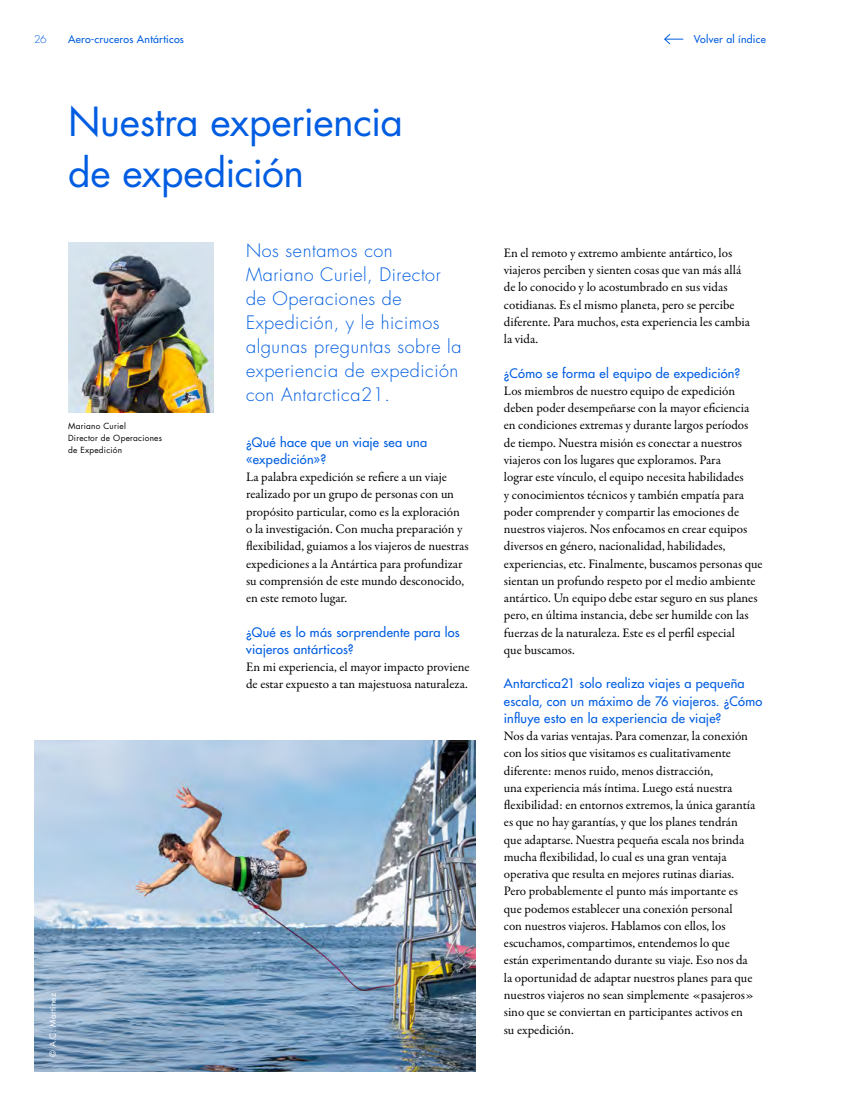
<style>
.page{position:relative;width:851px;height:1106px;background:#fff}
.page>*{position:absolute;margin:0;border:0;box-sizing:border-box;transform-origin:0 0}
.t1{font:39px/51px "Futura Std";letter-spacing:-.01em;color:#005de1}
.t2{font:300 18px/24px "Futura Std";letter-spacing:.03em;color:#005de1}
.t3{font:13.05px/17.2px "Garamond Premr Pro";color:#000}
.t4{font:500 12.75px/17.2px "Futura Std";letter-spacing:.02em;color:#005de1}
.t5{font:500 10.5px "Futura Std";letter-spacing:.025em;color:#005de1}
.t6{font:300 10.5px "Futura Std";color:#005de1}
.t7{font:8.25px/12px "Futura Std";letter-spacing:.03em;color:#000}
.t8{font:8.25px "Futura Std";letter-spacing:.03em;color:#fff}
</style>
<div class="page">
<img style="left:34px;top:740px;width:441px;height:331px">
<img style="left:68px;top:242px;width:145px;height:170px">
<svg style="left:664px;top:34px;width:19px;height:11px"></svg>
<p class="t6" style="left:34px;top:32px;width:14px">26</p>
<p class="t5" style="left:68px;top:32px;width:117px">Aero-cruceros Antárticos</p>
<h1 class="t1" style="left:68px;top:97px;width:336px">Nuestra experiencia de expedición</h1>
<p class="t7" style="left:68px;top:420px;width:96px">Mariano Curiel<br>Director de Operaciones de Expedición</p>
<h2 class="t2" style="left:246px;top:239px;width:217px">Nos sentamos con<br>Mariano Curiel, Director de Operaciones de<br>Expedición, y le hicimos algunas preguntas sobre la experiencia de expedición con Antarctica21.</h2>
<p class="t4" style="left:246px;top:433px;width:183px">¿Qué hace que un viaje sea una «expedición»?</p>
<p class="t3" style="left:246px;top:469px;width:224px">La palabra expedición se refiere a un viaje realizado por un grupo de personas con un propósito particular, como es la exploración o la investigación. Con mucha preparación y flexibilidad, guiamos a los viajeros de nuestras expediciones a la Antártica para profundizar su comprensión de este mundo desconocido, en este remoto lugar.</p>
<p class="t4" style="left:246px;top:623px;width:215px">¿Qué es lo más sorprendente para los viajeros antárticos?</p>
<p class="t3" style="left:246px;top:658px;width:225px">En mi experiencia, el mayor impacto proviene de estar expuesto a tan majestuosa naturaleza.</p>
<p class="t8" style="left:48px;top:1056px;width:66px;rotate:-90deg">© A.C. Martínez</p>
<p class="t5" style="left:693px;top:32px;width:73px">Volver al índice</p>
<p class="t3" style="left:504px;top:244px;width:247px">En el remoto y extremo ambiente antártico, los viajeros perciben y sienten cosas que van más allá de lo conocido y lo acostumbrado en sus vidas cotidianas. Es el mismo planeta, pero se percibe diferente. Para muchos, esta experiencia les cambia la vida.</p>
<p class="t4" style="left:504px;top:364px;width:238px">¿Cómo se forma el equipo de expedición?</p>
<p class="t3" style="left:504px;top:382px;width:260px">Los miembros de nuestro equipo de expedición deben poder desempeñarse con la mayor eficiencia en condiciones extremas y durante largos períodos de tiempo. Nuestra misión es conectar a nuestros viajeros con los lugares que exploramos. Para<br>lograr este vínculo, el equipo necesita habilidades<br>y conocimientos técnicos y también empatía para poder comprender y compartir las emociones de nuestros viajeros. Nos enfocamos en crear equipos diversos en género, nacionalidad, habilidades, experiencias, etc. Finalmente, buscamos personas que sientan un profundo respeto por el medio ambiente antártico. Un equipo debe estar seguro en sus planes pero, en última instancia, debe ser humilde con las fuerzas de la naturaleza. Este es el perfil especial<br>que buscamos.</p>
<p class="t4" style="left:504px;top:675px;width:260px">Antarctica21 solo realiza viajes a pequeña escala, con un máximo de 76 viajeros. ¿Cómo influye esto en la experiencia de viaje?</p>
<p class="t3" style="left:504px;top:727px;width:253px">Nos da varias ventajas. Para comenzar, la conexión con los sitios que visitamos es cualitativamente diferente: menos ruido, menos distracción,<br>una experiencia más íntima. Luego está nuestra flexibilidad: en entornos extremos, la única garantía es que no hay garantías, y que los planes tendrán que adaptarse. Nuestra pequeña escala nos brinda mucha flexibilidad, lo cual es una gran ventaja operativa que resulta en mejores rutinas diarias.<br>Pero probablemente el punto más importante es que podemos establecer una conexión personal<br>con nuestros viajeros. Hablamos con ellos, los escuchamos, compartimos, entendemos lo que están experimentando durante su viaje. Eso nos da la oportunidad de adaptar nuestros planes para que nuestros viajeros no sean simplemente «pasajeros» sino que se conviertan en participantes activos en su expedición.</p>
</div>
